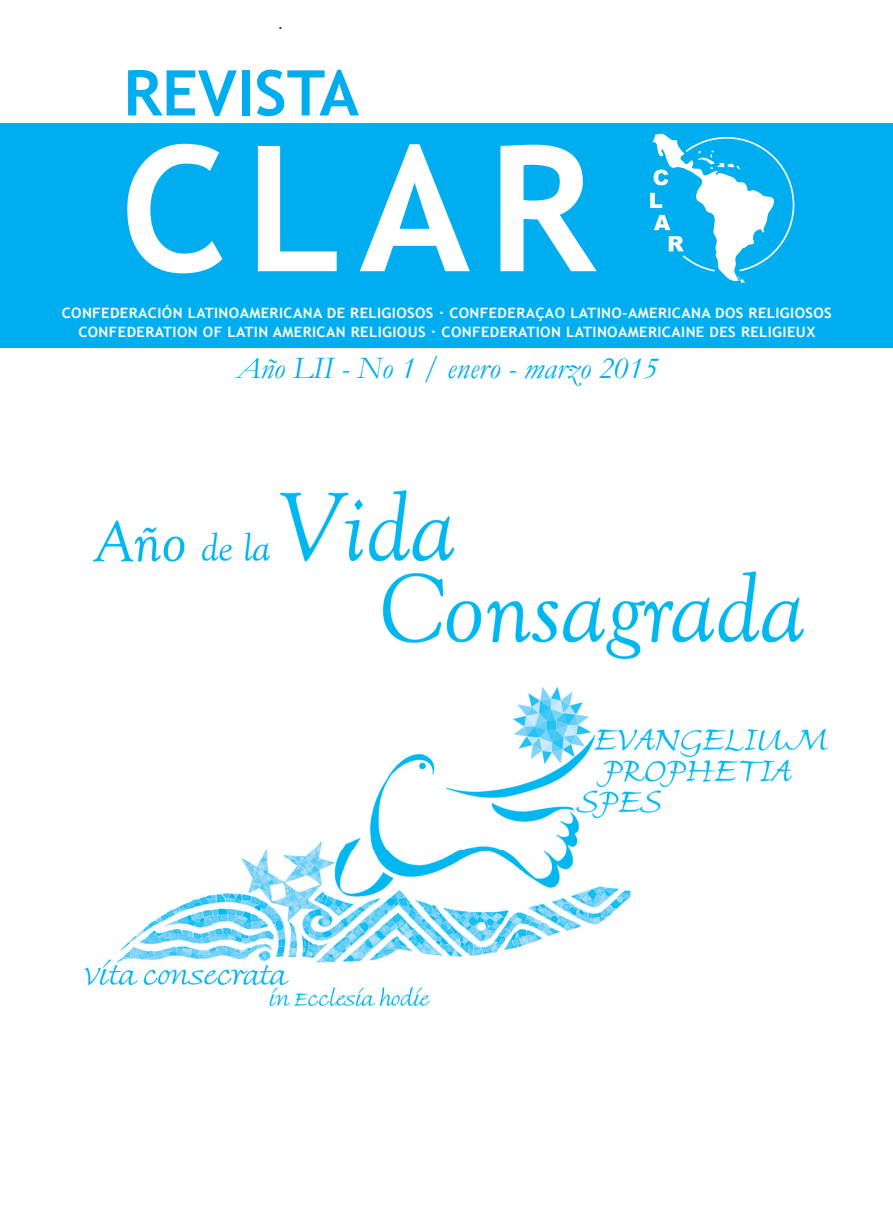
<style>
.page{position:relative;width:893px;height:1216px;background:#fff}
.page>*{position:absolute;margin:0;border:0;box-sizing:border-box;transform-origin:0 0}
.t1{font:700 175px "Trebuchet MS";color:#fff}
.t2{font:700 63px "Trebuchet MS";color:#00aeef}
.t3{font:italic 31.5px "Garamond";color:#00aeef}
.t4{font:700 14.35px "Trebuchet MS";letter-spacing:.025em;color:#fff;scale:1.04 1}
</style>
<div class="page">
<img style="left:0;top:123px;width:893px;height:884px">
<img style="left:416px;top:347px;width:418px;height:504px">
<img style="left:476px;top:851px;width:358px;height:156px">
<div style="left:1px;top:123px;width:892px;height:224px;background:#00aeef"></div>
<svg style="left:650px;top:133px;width:144px;height:150px"></svg>
<h2 class="t2" style="left:123px;top:54px;width:237px">REVISTA</h2>
<h1 class="t1" style="left:120px;top:100px;width:476px">CLAR</h1>
<p class="t4" style="left:62px;top:303px;width:742px">CONFEDERACIÓN LATINOAMERICANA DE RELIGIOSOS · CONFEDERAÇAO LATINO-AMERICANA DOS RELIGIOSOS</p>
<p class="t4" style="left:78px;top:322px;width:710px">CONFEDERATION OF LATIN AMERICAN RELIGIOUS · CONFEDERATION LATINOAMERICAINE DES RELIGIEUX</p>
<h3 class="t3" style="left:236px;top:347px;width:423px">Año LII - No 1 / enero - marzo 2015</h3>
</div>
